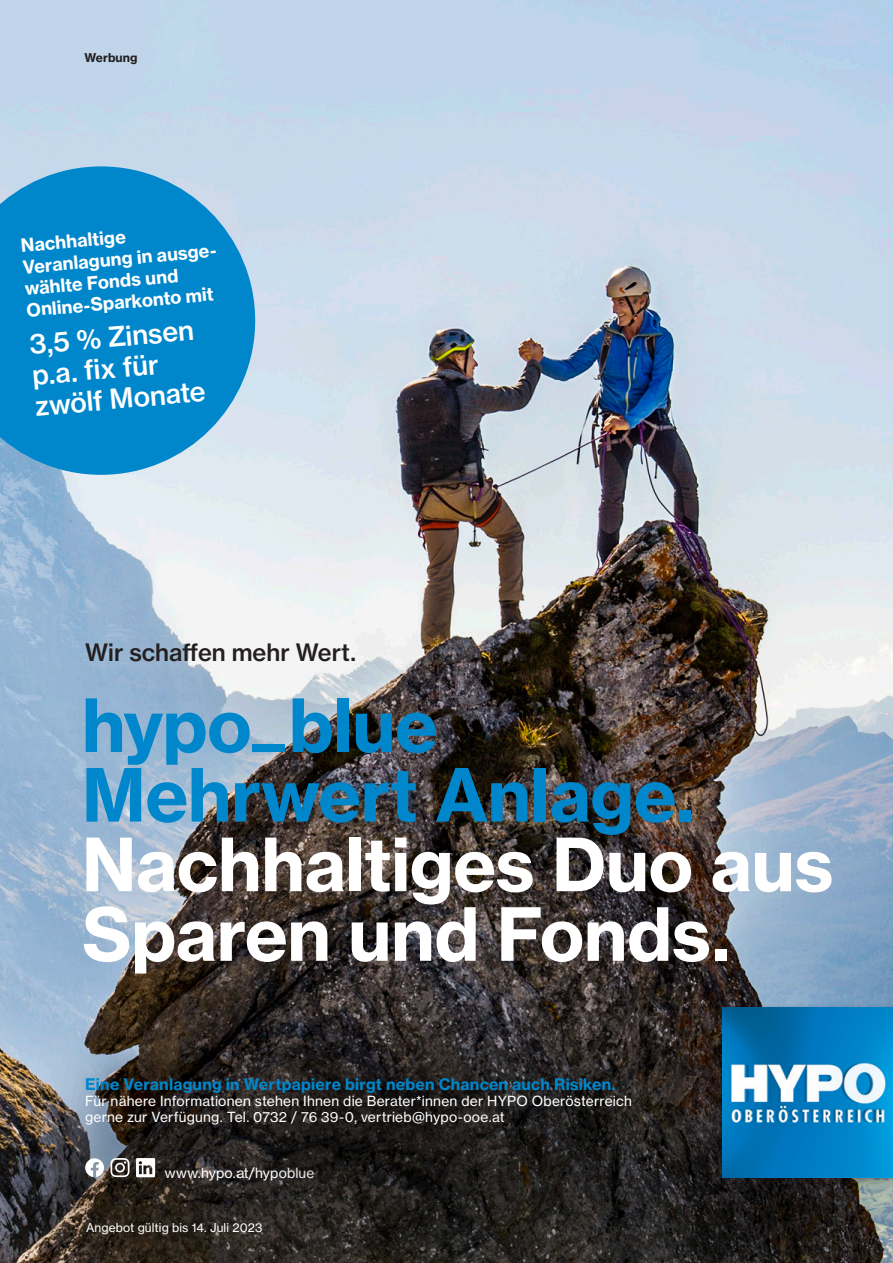
<style>
.page{position:relative;width:893px;height:1263px;background:#fff}
.page>*{position:absolute;margin:0;border:0;box-sizing:border-box;transform-origin:0 0}
.t1{font:72px/69.6px "N Haas Grotesk TX Pro 75 Bd";letter-spacing:-.005em;color:#fff}
.t2{font:72px/69.6px "N Haas Grotesk TX Pro 75 Bd";letter-spacing:-.005em;color:#0086cb}
.t3{font:27px/31px "N Haas Grotesk TX Pro 65 Md";color:#fff}
.t4{font:23.55px "N Haas Grotesk TX Pro 65 Md";color:#231f20}
.t5{font:18px/21.6px "N Haas Grotesk TX Pro 75 Bd";color:#fff}
.t6{font:15.75px "N Haas Grotesk TX Pro 75 Bd";letter-spacing:.015em;color:#0086cb}
.t7{font:13.8px/15.9px "N Haas Grotesk TX Pro 55 Rg";letter-spacing:.015em;color:#fff}
.t8{font:12px "N Haas Grotesk TX Pro 55 Rg";letter-spacing:.01em;color:#fff}
.t9{font:12px "N Haas Grotesk TX Pro 75 Bd";letter-spacing:.005em;color:#231f20}
</style>
<div class="page">
<img style="left:0;top:0;width:893px;height:1263px">
<div style="left:75px;top:632px;width:299px;height:50px;background:#fff;opacity:.2"></div>
<div style="left:714px;top:1003px;width:179px;height:184px;background:#231f20;opacity:.4"></div>
<img style="left:723px;top:1008px;width:170px;height:170px">
<svg style="left:0;top:166px;width:255px;height:309px;fill:#0086cb"></svg>
<svg style="left:110px;top:1158px;width:20px;height:19px"></svg>
<svg style="left:85px;top:1158px;width:19px;height:19px"></svg>
<svg style="left:136px;top:1158px;width:19px;height:19px"></svg>
<svg style="left:239px;top:1013px;width:183px;height:183px"></svg>
<svg style="left:331px;top:1030px;width:183px;height:183px"></svg>
<p class="t9" style="left:85px;top:50px;width:55px">Werbung</p>
<h3 class="t5" style="left:20px;top:235px;width:198px;rotate:-5deg">Nachhaltige<br>Veranlagung in ausge&shy;wählte Fonds und<br>Online-Sparkonto mit</h3>
<h2 class="t3" style="left:28px;top:329px;width:173px;rotate:-5deg">3,5 % Zinsen p.a. fi x für zwölf Monate</h2>
<h3 class="t4" style="left:85px;top:637px;width:272px">Wir schaffen mehr Wert.</h3>
<h1 class="t2" style="left:82px;top:691px;width:614px">hypo_blue<br>Mehrwert Anlage.</h1>
<h1 class="t1" style="left:82px;top:830px;width:753px">Nachhaltiges Duo aus<br>Sparen und Fonds.</h1>
<p class="t6" style="left:85px;top:1074px;width:532px">Eine Veranlagung in Wertpapiere birgt neben Chancen auch Risiken.</p>
<p class="t7" style="left:85px;top:1093px;width:548px">Für nähere Informationen stehen Ihnen die Berater*innen der HYPO Oberösterreich gerne zur Verfügung. Tel. 0732 / 76 39-0, vertrieb@hypo-ooe.at</p>
<p class="t7" style="left:165px;top:1165px;width:151px">www.hypo.at/hypoblue</p>
<p class="t8" style="left:86px;top:1220px;width:178px">Angebot gültig bis 14. Juli 2023</p>
</div>
